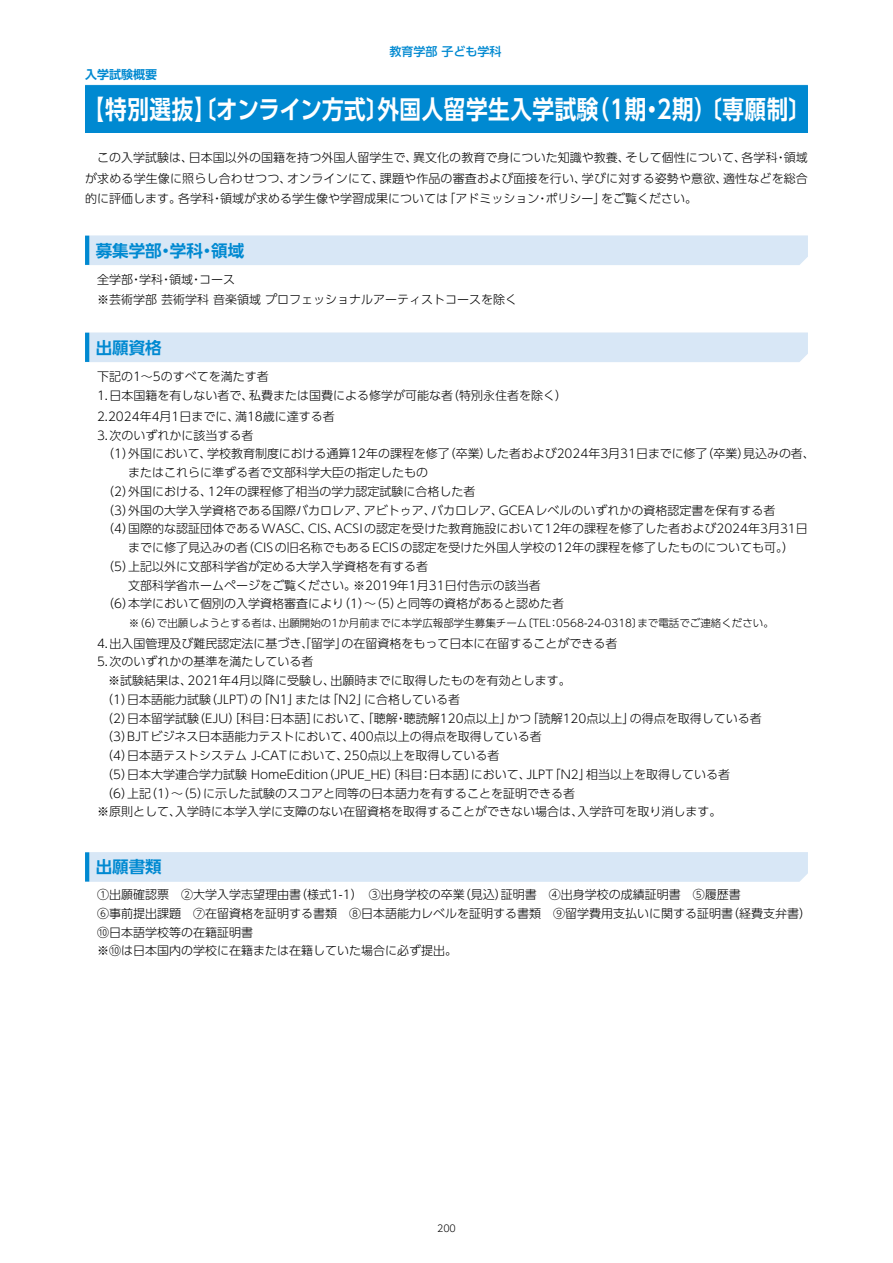
<style>
.page{position:relative;width:893px;height:1263px;background:#fff}
.page>*{position:absolute;margin:0;border:0;box-sizing:border-box;transform-origin:0 0}
.t1{font:700 25.5px "UD Shin Go Pro De";letter-spacing:.025em;color:#fff;scale:.85 1}
.t2{font:700 16.5px "UD Shin Go Pro De";color:#0089d1}
.t3{font:300 12px/20.2px "UD Shin Go Pro";color:#000}
.t4{font:500 12px "UD Shin Go Pro";color:#0089d1}
.t5{font:700 12px "UD Shin Go Pro De";color:#0089d1}
.t6{font:300 10.5px "UD Shin Go Pro";color:#000}
.t7{font:300 9.6px "UD Shin Go Pro";color:#000}
</style>
<div class="page">
<div style="left:85px;top:86px;width:723px;height:47px;background:#0089d1"></div>
<hr style="left:85px;top:85px;width:723px;height:1px;background:#0089d1">
<div style="left:89px;top:237px;width:719px;height:28px;background:#d8e7f6"></div>
<hr style="left:85px;top:236px;width:723px;height:1px;background:#d8e7f6">
<hr style="left:85px;top:236px;width:4px;height:29px;background:#0089d1">
<div style="left:89px;top:334px;width:719px;height:28px;background:#d8e7f6"></div>
<hr style="left:85px;top:333px;width:723px;height:1px;background:#d8e7f6">
<hr style="left:85px;top:333px;width:4px;height:29px;background:#0089d1">
<div style="left:85px;top:853px;width:723px;height:29px;background:#d8e7f6"></div>
<hr style="left:85px;top:852px;width:723px;height:1px;background:#d8e7f6">
<hr style="left:85px;top:852px;width:4px;height:29px;background:#0089d1">
<p class="t5" style="left:85px;top:65px;width:73px">入学試験概要</p>
<p class="t4" style="left:389px;top:42px;width:113px">教育学部 子ども学科</p>
<h1 class="t1" style="left:83px;top:89px;width:858px">【特別選抜】〔オンライン方式〕外国人留学生入学試験（1期・2期）〔専願制〕</h1>
<p class="t3" style="left:85px;top:147px;width:724px;text-align:justify;text-indent:12px">この入学試験は、日本国以外の国籍を持つ外国人留学生で、異文化の教育で身についた知識や教養、そして個性について、各学科・領域が求める学生像に照らし合わせつつ、オンラインにて、課題や作品の審査および面接を行い、学びに対する姿勢や意欲、適性などを総合的に評価します。各学科・領域が求める学生像や学習成果については「アドミッション・ポリシー」をご覧ください。</p>
<h2 class="t2" style="left:96px;top:237px;width:150px">募集学部・学科・領域</h2>
<p class="t3" style="left:97px;top:269px;width:421px">全学部・学科・領域・コース<br>※芸術学部芸術学科音楽領域プロフェッショナルアーティストコースを除く</p>
<h2 class="t2" style="left:96px;top:334px;width:67px">出願資格</h2>
<p class="t3" style="left:97px;top:366px;width:472px;line-height:18.8px">下記の1～5のすべてを満たす者<br>1.日本国籍を有しない者で、私費または国費による修学が可能な者（特別永住者を除く）</p>
<p class="t3" style="left:97px;top:406px;width:239px">2.2024年4月1日までに、満18歳に達する者</p>
<p class="t3" style="left:97px;top:425px;width:158px">3.次のいずれかに該当する者</p>
<p class="t3" style="left:102px;top:443px;width:714px">（1）外国において、学校教育制度における通算12年の課程を修了（卒業）した者および2024年3月31日までに修了（卒業）見込みの者、</p>
<p class="t3" style="left:128px;top:462px;width:301px">またはこれらに準ずる者で文部科学大臣の指定したもの</p>
<p class="t3" style="left:102px;top:481px;width:375px">（2）外国における、12年の課程修了相当の学力認定試験に合格した者</p>
<p class="t3" style="left:102px;top:500px;width:675px">（3）外国の大学入学資格である国際バカロレア、アビトゥア、バカロレア、GCEAレベルのいずれかの資格認定書を保有する者</p>
<p class="t3" style="left:102px;top:518px;width:707px">（4）国際的な認証団体であるWASC、CIS、ACSIの認定を受けた教育施設において12年の課程を修了した者および2024年3月31日</p>
<p class="t3" style="left:128px;top:537px;width:667px">までに修了見込みの者（CISの旧名称でもあるECISの認定を受けた外国人学校の12年の課程を修了したものについても可。）</p>
<p class="t3" style="left:102px;top:556px;width:327px">（5）上記以外に文部科学省が定める大学入学資格を有する者</p>
<p class="t3" style="left:128px;top:575px;width:414px">文部科学省ホームページをご覧ください。※2019年1月31日付告示の該当者</p>
<p class="t3" style="left:102px;top:593px;width:463px">（6）本学において個別の入学資格審査により（1）～（5）と同等の資格があると認めた者</p>
<p class="t3" style="left:97px;top:632px;width:522px">4.出入国管理及び難民認定法に基づき「留学」の在留資格をもって日本に在留することができる者</p>
<p class="t3" style="left:302px;top:632px;width:13px">、</p>
<p class="t3" style="left:97px;top:651px;width:218px">5.次のいずれかの基準を満たしている者</p>
<p class="t3" style="left:108px;top:670px;width:464px">※試験結果は、2021年4月以降に受験し、出願時までに取得したものを有効とします。</p>
<p class="t3" style="left:101px;top:689px;width:360px">（1）日本語能力試験（JLPT）の「N1」または「N2」に合格している者</p>
<p class="t3" style="left:101px;top:707px;width:662px">（2）日本留学試験（EJU［）科目：日本語］において、「聴解・聴読解120点以上」かつ「読解120点以上」の得点を取得している者</p>
<p class="t3" style="left:101px;top:726px;width:442px">（3）BJTビジネス日本語能力テストにおいて、400点以上の得点を取得している者</p>
<p class="t3" style="left:101px;top:745px;width:400px">（4）日本語テストシステム J-CATにおいて、250点以上を取得している者</p>
<p class="t3" style="left:101px;top:764px;width:630px">（5）日本大学連合学力試験 HomeEdition（JPUE_HE〔）科目：日本語〕において、JLPT「N2」相当以上を取得している者</p>
<p class="t3" style="left:101px;top:782px;width:475px">（6）上記（1）～（5）に示した試験のスコアと同等の日本語力を有することを証明できる者</p>
<p class="t3" style="left:97px;top:801px;width:626px">※原則として、入学時に本学入学に支障のない在留資格を取得することができない場合は、入学許可を取り消します。</p>
<p class="t6" style="left:129px;top:614px;width:646px">※（6）で出願しようとする者は、出願開始の1か月前までに本学広報部学生募集チーム〔TEL：0568-24-0318〕まで電話でご連絡ください。</p>
<h2 class="t2" style="left:96px;top:854px;width:67px">出願書類</h2>
<p class="t3" style="left:97px;top:884px;width:716px;line-height:19.2px">①出願確認票　②大学入学志望理由書（様式1-1）　③出身学校の卒業（見込）証明書　④出身学校の成績証明書　⑤履歴書<br>⑥事前提出課題　⑦在留資格を証明する書類　⑧日本語能力レベルを証明する書類　⑨留学費用支払いに関する証明書（経費支弁書）⑩日本語学校等の在籍証明書</p>
<p class="t3" style="left:97px;top:940px;width:361px">※⑩は日本国内の学校に在籍または在籍していた場合に必ず提出。</p>
<p class="t7" style="left:437px;top:1220px;width:20px">200</p>
</div>
